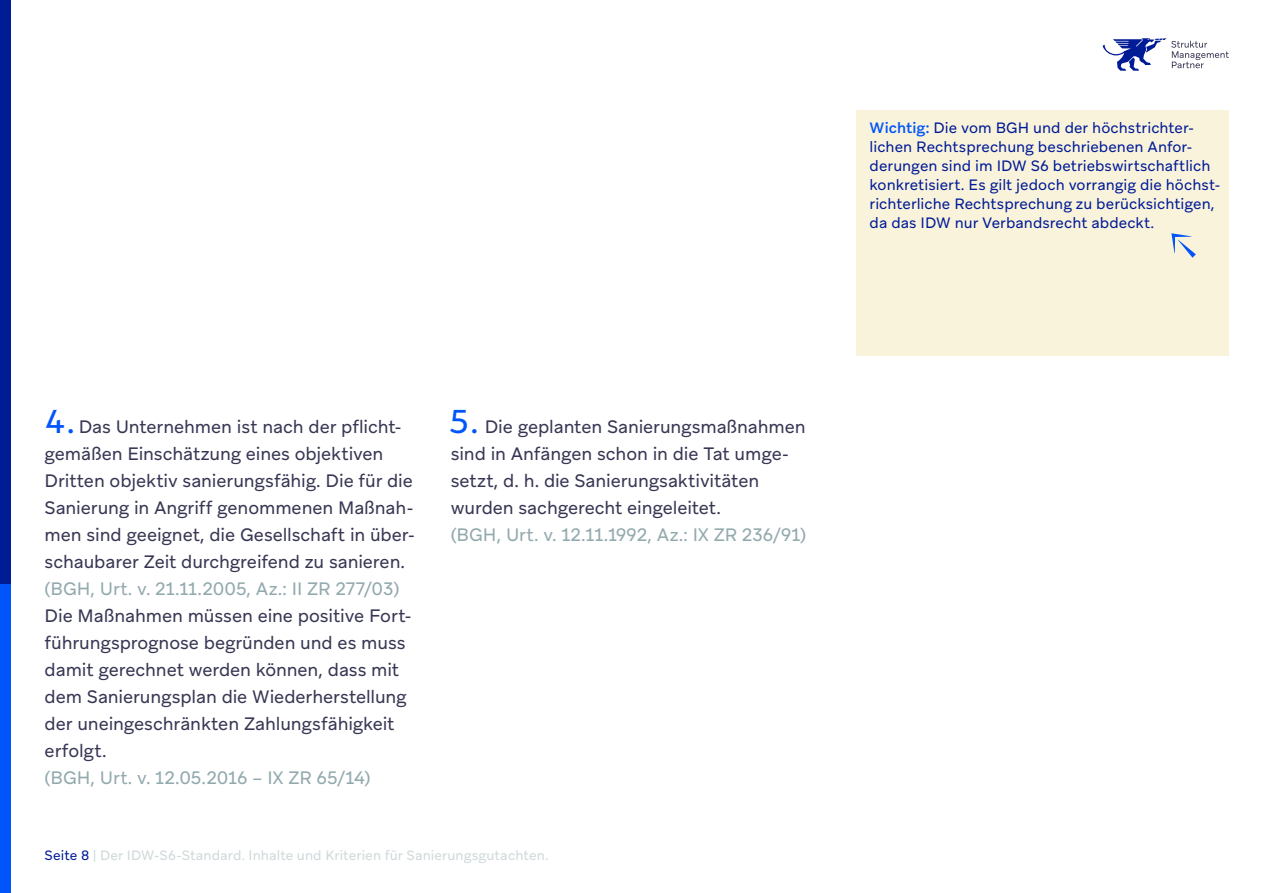
<style>
.page{position:relative;width:1263px;height:893px;background:#fff}
.page>*{position:absolute;margin:0;border:0;box-sizing:border-box;transform-origin:0 0}
.t1{font:33px "Glance Sans";color:#0055fa}
.t2{font:18px/27px "Aribau Grotesk";letter-spacing:-.005em;color:#373754}
.t3{font:18px "Aribau Grotesk";color:#92a9ad}
.t4{font:15px/19px "Aribau Grotesk";letter-spacing:.005em;color:#001b96}
.t5{font:13.5px "Aribau Grotesk";letter-spacing:.005em;color:#cfd9db}
.s1{font-weight:500;color:#0055fa}
.s2{color:#001b96}
</style>
<div class="page">
<div style="left:0;top:0;width:11px;height:593px;background:#001b96"></div>
<div style="left:0;top:584px;width:11px;height:309px;background:#0055fa"></div>
<svg style="left:1103px;top:38px;width:126px;height:33px"></svg>
<div style="left:857px;top:111px;width:372px;height:245px;background:#faf3dc"></div>
<p class="t4" style="left:870px;top:118px;width:352px"><span class="s1">Wichtig:</span> Die vom BGH und der höchstrichter&shy;lichen Rechtsprechung beschriebenen Anfor&shy;derungen sind im IDW S6 betriebswirtschaftlich konkretisiert. Es gilt jedoch vorrangig die höchst&shy;richterliche Rechtsprechung zu berücksichtigen, da das IDW nur Verbandsrecht abdeckt.</p>
<h1 class="t1" style="left:45px;top:399px;width:33px">4.</h1>
<h1 class="t1" style="left:449px;top:399px;width:33px">5.</h1>
<p class="t2" style="left:45px;top:412px;width:372px;text-indent:34px">Das Unternehmen ist nach der pflicht&shy;gemäßen Einschätzung eines objektiven Dritten objektiv sanierungsfähig. Die für die Sanierung in Angriff genommenen Maßnah&shy;men sind geeignet, die Gesellschaft in über&shy;schaubarer Zeit durchgreifend zu sanieren.</p>
<p class="t3" style="left:45px;top:577px;width:356px">(BGH, Urt. v. 21.11.2005, Az.: II ZR 277/03)</p>
<p class="t2" style="left:45px;top:601px;width:369px">Die Maßnahmen müssen eine positive Fort&shy;führungsprognose begründen und es muss damit gerechnet werden können, dass mit dem Sanierungsplan die Wiederherstellung der uneingeschränkten Zahlungsfähigkeit erfolgt.</p>
<p class="t3" style="left:45px;top:766px;width:327px">(BGH, Urt. v. 12.05.2016 – IX ZR 65/14)</p>
<p class="t2" style="left:451px;top:412px;width:356px;text-indent:34px">Die geplanten Sanierungsmaßnahmen sind in Anfängen schon in die Tat umge&shy;setzt, d. h. die Sanierungsaktivitäten wurden sachgerecht eingeleitet.</p>
<p class="t3" style="left:451px;top:523px;width:357px">(BGH, Urt. v. 12.11.1992, Az.: IX ZR 236/91)</p>
<p class="t5" style="left:45px;top:846px;width:505px"><span class="s2">Seite 8</span> | Der IDW-S6-Standard. Inhalte und Kriterien für Sanierungsgutachten.</p>
</div>
